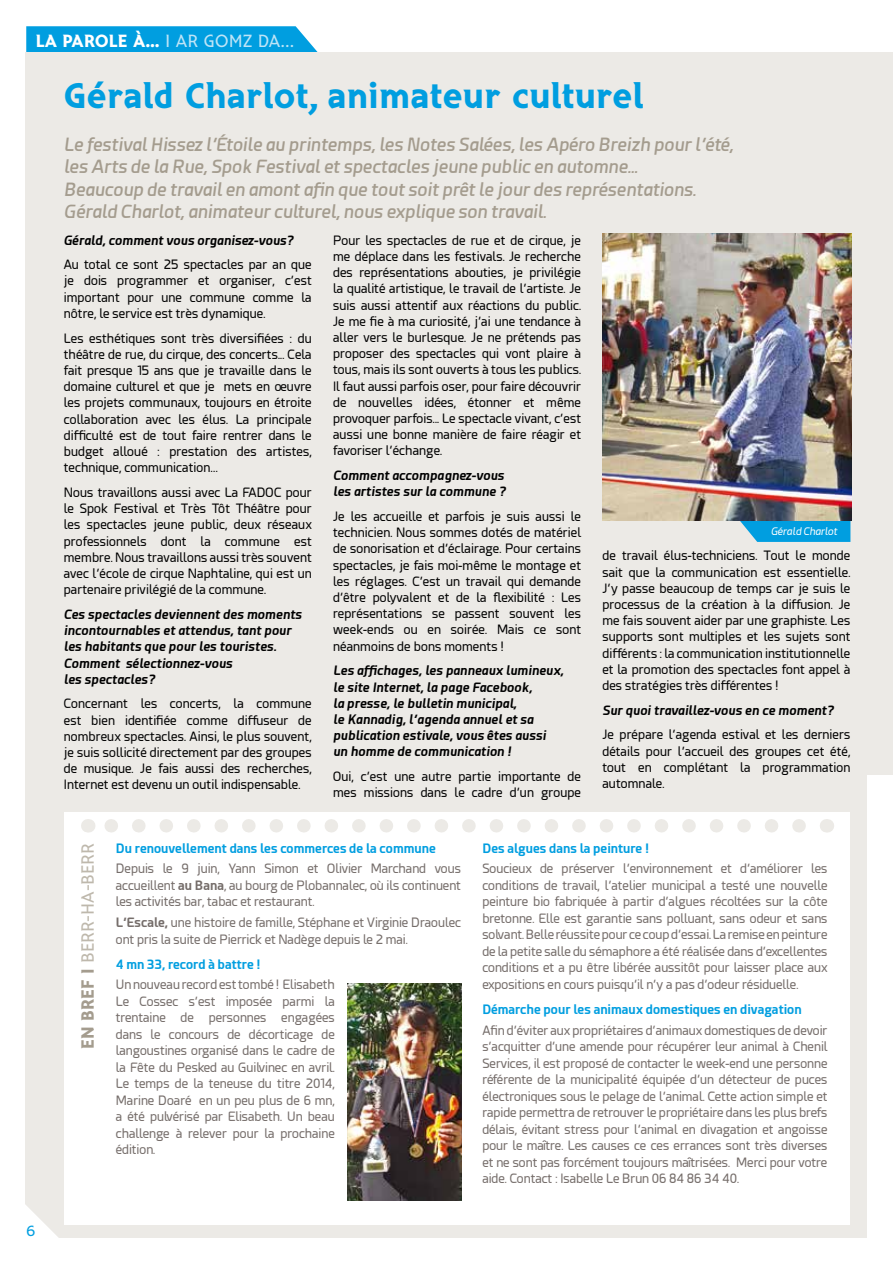
<style>
.page{position:relative;width:893px;height:1263px;background:#fff}
.page>*{position:absolute;margin:0;border:0;box-sizing:border-box;transform-origin:0 0}
.t1{font:36px "Brito Tri Du";color:#009ee0}
.t2{font:italic 600 18px/22.5px "Esphimere";color:#a49c8e}
.t3{font:18px "Brito Tri Du";color:#fff}
.t4{font:18px "Brito Tri";color:#beb8ac}
.t5{font:15px "Brito Tri";color:#009ee0}
.t6{font:12.75px/16.2px "Esphimere";color:#000;text-align:justify}
.t7{font:12.75px/16.5px "Esphimere";letter-spacing:-.01em;color:#756d6a;text-align:justify}
.t8{font:italic 700 12.75px/16.2px "Esphimere";color:#000}
.t9{font:700 12.75px "Esphimere";letter-spacing:-.01em;color:#009ee0}
.t10{font:italic 10.35px "Esphimere";color:#fff}
.s1{font-family:"Brito Tri";color:#bde4f7}
.s2{font-family:"Brito Tri Du";color:#a49c8e}
.s3{font-weight:700}
</style>
<div class="page">
<svg style="left:26px;top:26px;width:292px;height:26px;background:#0ca2e1"></svg>
<div style="left:26px;top:52px;width:841px;height:1185px;background:#eceae6"></div>
<div style="left:861px;top:52px;width:32px;height:723px;background:#eceae6"></div>
<svg style="left:739px;top:520px;width:111px;height:22px;background:#1aa2db"></svg>
<img style="left:602px;top:234px;width:249px;height:286px">
<div style="left:64px;top:813px;width:786px;height:412px;background:#fff"></div>
<svg style="left:104px;top:819px;width:695px;height:13px"></svg>
<svg style="left:826px;top:819px;width:1px;height:13px"></svg>
<svg style="left:88px;top:819px;width:1px;height:13px"></svg>
<img style="left:348px;top:983px;width:113px;height:218px">
<svg style="left:25px;top:1179px;width:58px;height:59px"></svg>
<h2 class="t3" style="left:36px;top:30px;width:260px">La parole à… <span class="s1">I AR GOMZ DA…</span></h2>
<h1 class="t1" style="left:64px;top:73px;width:581px">Gérald Charlot, animateur culturel</h1>
<p class="t2" style="left:64px;top:133px;width:671px">Le festival Hissez l’Étoile au printemps, les Notes Salées, les Apéro Breizh pour l’été, les Arts de la Rue, Spok Festival et spectacles jeune public en automne...<br>Beaucoup de travail en amont afin que tout soit prêt le jour des représentations.<br>Gérald Charlot, animateur culturel, nous explique son travail.</p>
<p class="t8" style="left:64px;top:232px;width:231px">Gérald, comment vous organisez-vous?</p>
<p class="t6" style="left:64px;top:257px;width:250px">Au total ce sont 25 spectacles par an que je dois programmer et organiser, c’est important pour une commune comme la nôtre, le service est très dynamique.</p>
<p class="t6" style="left:64px;top:330px;width:250px">Les esthétiques sont très diversifiées : du théâtre de rue, du cirque, des concerts... Cela fait presque 15 ans que je travaille dans le domaine culturel et que je mets en oeuvre les projets communaux, toujours en étroite collaboration avec les élus. La principale difficulté est de tout faire rentrer dans le budget alloué : prestation des artistes, technique, communication…</p>
<p class="t6" style="left:64px;top:484px;width:250px">Nous travaillons aussi avec La FADOC pour le Spok Festival et Très Tôt Théâtre pour les spectacles jeune public, deux réseaux professionnels dont la commune est membre. Nous travaillons aussi très souvent avec l’école de cirque Naphtaline, qui est un partenaire privilégié de la commune.</p>
<p class="t8" style="left:64px;top:606px;width:240px">Ces spectacles deviennent des moments incontournables et attendus, tant pour les habitants que pour les touristes.<br>Comment sélectionnez-vous<br>les spectacles?</p>
<p class="t6" style="left:64px;top:696px;width:250px">Concernant les concerts, la commune est bien identifiée comme diffuseur de nombreux spectacles. Ainsi, le plus souvent, je suis sollicité directement par des groupes de musique. Je fais aussi des recherches, Internet est devenu un outil indispensable.</p>
<p class="t6" style="left:333px;top:232px;width:250px">Pour les spectacles de rue et de cirque, je me déplace dans les festivals. Je recherche des représentations abouties, je privilégie la qualité artistique, le travail de l’artiste. Je suis aussi attentif aux réactions du public.<br>Je me fie à ma curiosité, j’ai une tendance à aller vers le burlesque. Je ne prétends pas proposer des spectacles qui vont plaire à tous, mais ils sont ouverts à tous les publics.<br>Il faut aussi parfois oser, pour faire découvrir de nouvelles idées, étonner et même provoquer parfois... Le spectacle vivant, c’est aussi une bonne manière de faire réagir et favoriser l’échange.</p>
<p class="t8" style="left:333px;top:467px;width:174px">Comment accompagnez-vous les artistes sur la commune ?</p>
<p class="t6" style="left:333px;top:508px;width:250px">Je les accueille et parfois je suis aussi le technicien. Nous sommes dotés de matériel de sonorisation et d’éclairage. Pour certains spectacles, je fais moi-même le montage et les réglages. C’est un travail qui demande d’être polyvalent et de la flexibilité : Les représentations se passent souvent les week-ends ou en soirée. Mais ce sont néanmoins de bons moments !</p>
<p class="t8" style="left:333px;top:662px;width:232px">Les affichages, les panneaux lumineux, le site Internet, la page Facebook,<br>la presse, le bulletin municipal,<br>le Kannadig, l’agenda annuel et sa publication estivale, vous êtes aussi un homme de communication !</p>
<p class="t6" style="left:333px;top:769px;width:250px">Oui, c’est une autre partie importante de mes missions dans le cadre d’un groupe</p>
<p class="t10" style="left:771px;top:525px;width:68px">Gérald Charlot</p>
<p class="t6" style="left:602px;top:548px;width:250px">de travail élus-techniciens. Tout le monde sait que la communication est essentielle.<br>J’y passe beaucoup de temps car je suis le processus de la création à la diffusion. Je me fais souvent aider par une graphiste. Les supports sont multiples et les sujets sont différents : la communication institutionnelle et la promotion des spectacles font appel à des stratégies très différentes !</p>
<p class="t8" style="left:602px;top:702px;width:233px">Sur quoi travaillez-vous en ce moment?</p>
<p class="t6" style="left:602px;top:727px;width:250px">Je prépare l’agenda estival et les derniers détails pour l’accueil des groupes cet été, tout en complétant la programmation automnale.</p>
<p class="t5" style="left:26px;top:1222px;width:11px">6</p>
<h2 class="t4" style="left:77px;top:1049px;width:207px;rotate:-90deg"><span class="s2">EN BREF I</span> BERR-HA-BERR</h2>
<p class="t9" style="left:116px;top:840px;width:322px">Du renouvellement dans les commerces de la commune</p>
<p class="t7" style="left:116px;top:861px;width:347px">Depuis le 9 juin, Yann Simon et Olivier Marchand vous accueillent <span class="s3">au Bana</span>, au bourg de Plobannalec, où ils continuent les activités bar, tabac et restaurant.</p>
<p class="t7" style="left:116px;top:914px;width:347px"><span class="s3">L’Escale,</span> une histoire de famille, Stéphane et Virginie Draoulec ont pris la suite de Pierrick et Nadège depuis le 2 mai.</p>
<p class="t9" style="left:116px;top:956px;width:146px">4 mn 33, record à battre !</p>
<p class="t7" style="left:116px;top:977px;width:221px">Un nouveau record est tombé ! Elisabeth Le Cossec s’est imposée parmi la trentaine de personnes engagées dans le concours de décorticage de langoustines organisé dans le cadre de la Fête du Pesked au Guilvinec en avril.<br>Le temps de la teneuse du titre 2014, Marine Doaré en un peu plus de 6 mn, a été pulvérisé par Elisabeth. Un beau challenge à relever pour la prochaine édition.</p>
<p class="t9" style="left:482px;top:840px;width:168px">Des algues dans la peinture !</p>
<p class="t7" style="left:482px;top:861px;width:347px">Soucieux de préserver l’environnement et d’améliorer les conditions de travail, l’atelier municipal a testé une nouvelle peinture bio fabriquée à partir d’algues récoltées sur la côte bretonne. Elle est garantie sans polluant, sans odeur et sans solvant. Belle réussite pour ce coup d’essai. La remise en peinture de la petite salle du sémaphore a été réalisée dans d’excellentes conditions et a pu être libérée aussitôt pour laisser place aux expositions en cours puisqu’il n’y a pas d’odeur résiduelle.</p>
<p class="t9" style="left:482px;top:1001px;width:321px">Démarche pour les animaux domestiques en divagation</p>
<p class="t7" style="left:482px;top:1022px;width:347px">Afin d’éviter aux propriétaires d’animaux domestiques de devoir s’acquitter d’une amende pour récupérer leur animal à Chenil Services, il est proposé de contacter le week-end une personne référente de la municipalité équipée d’un détecteur de puces électroniques sous le pelage de l’animal. Cette action simple et rapide permettra de retrouver le propriétaire dans les plus brefs délais, évitant stress pour l’animal en divagation et angoisse pour le maître. Les causes ce ces errances sont très diverses et ne sont pas forcément toujours maîtrisées. Merci pour votre aide. Contact : Isabelle Le Brun 06 84 86 34 40.</p>
</div>
